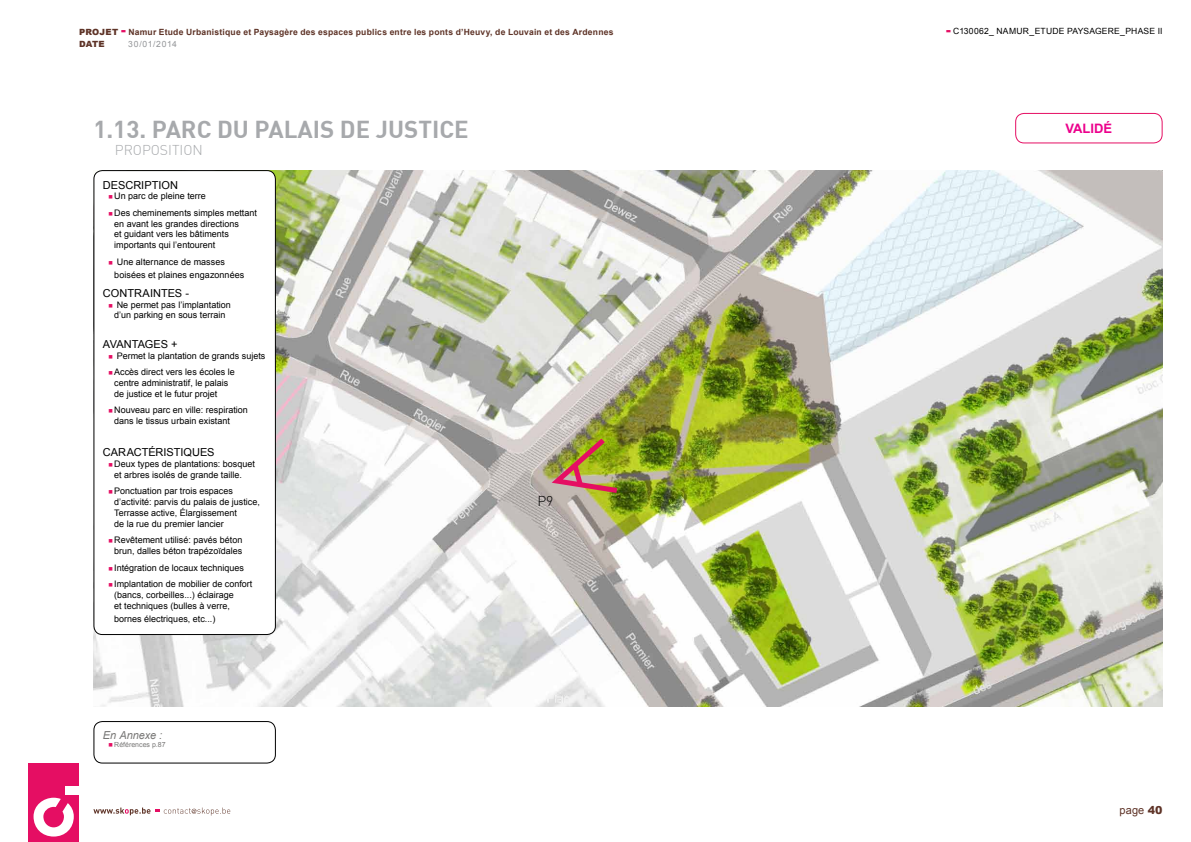
<style>
.page{position:relative;width:1191px;height:842px;background:#fff}
.page>*{position:absolute;margin:0;border:0;box-sizing:border-box;transform-origin:0 0}
.t1{font:700 24px "DIN";color:#a7a9ac}
.t2{font:300 14px "DIN";color:#a7a9ac}
.t3{font:300 14px "DIN";color:#000}
.t4{font:700 13px "Arial";color:#ec008c}
.t5{font:11px "Arial";color:#000}
.t6{font:italic 11px "Arial";letter-spacing:-.005em;color:#787776}
.t7{font:11px "Arial";color:#5e3327}
.t8{font:9px/10.8px "Arial";color:#000}
.t9{font:700 8.6px/12.6px "Arial";letter-spacing:.025em;color:#5e3327}
.t10{font:8.6px "Arial";letter-spacing:.03em;color:#000}
.t11{font:8.6px "Arial";letter-spacing:.065em;color:#939598}
.t12{font:7px "Arial";color:#787776}
.s1{font-weight:900}
.s2{font-weight:900;font-size:14.4px;color:#e50e63}
</style>
<div class="page">
<div style="left:28px;top:763px;width:51px;height:79px;background:#e50e63"></div>
<svg style="left:34px;top:798px;width:40px;height:38px"></svg>
<div style="left:65px;top:786px;width:14px;height:9px;background:#fff"></div>
<svg style="left:93px;top:807px;width:137px;height:9px"></svg>
<img style="left:93px;top:170px;width:1069px;height:537px">
<div style="left:94px;top:171px;width:181px;height:463px;background:#fff;border-radius:9px"></div>
<div style="left:93px;top:170px;width:183px;height:465px;border:1px solid #000;border-radius:9px"></div>
<div style="left:93px;top:721px;width:183px;height:42px;border:1px solid #000;border-radius:9px"></div>
<img style="left:546px;top:433px;width:76px;height:63px">
<div style="left:1015px;top:113px;width:147px;height:30px;border:1px solid #e50e63;border-radius:9px"></div>
<p class="t9" style="left:79px;top:26px;width:536px"><span class="s1">PROJET</span> <span class="s2">-</span> Namur Etude Urbanistique et Paysagère des espaces publics entre les ponts d’Heuvy, de Louvain et des Ardennes<br><span class="s1">DATE</span></p>
<p class="t11" style="left:128px;top:39px;width:50px">30/01/2014</p>
<h1 class="t1" style="left:93px;top:113px;width:377px">1.13. PARC DU PALAIS DE JUSTICE</h1>
<h2 class="t2" style="left:115px;top:142px;width:9px">PROPOSITION</h2>
<p class="t5" style="left:103px;top:178px;width:77px">DESCRI PTION</p>
<p class="t8" style="left:114px;top:188px;width:144px;line-height:16.5px">U n parc de pleine terre<br>Des cheminements simples mettant</p>
<p class="t8" style="left:114px;top:218px;width:126px">en avant les grandes directions et guidant vers les bâtiments importants qui l’entourent</p>
<p class="t8" style="left:114px;top:255px;width:132px;line-height:13.2px">U ne alternance de masses boisées et plaines engazonnées</p>
<p class="t5" style="left:103px;top:286px;width:32px">CONTRAI</p>
<p class="t5" style="left:153px;top:286px;width:37px">NTES -</p>
<p class="t8" style="left:114px;top:299px;width:118px">Ne permet pas l’implantation d’un parking en sous terrain</p>
<p class="t5" style="left:103px;top:337px;width:8px">AVA</p>
<p class="t5" style="left:124px;top:337px;width:16px">NTAGE</p>
<p class="t5" style="left:161px;top:337px;width:18px">S +</p>
<p class="t8" style="left:114px;top:348px;width:153px;line-height:16.5px">Permet la plantation de grands sujets<br>Accès direct vers les écoles le</p>
<p class="t8" style="left:114px;top:378px;width:116px">centre administratif, le palais de justice et le futur projet</p>
<p class="t8" style="left:114px;top:405px;width:135px">Nouveau parc en ville: respiration dans le tissus urbain existant</p>
<p class="t5" style="left:103px;top:445px;width:17px">CARA</p>
<p class="t5" style="left:134px;top:445px;width:82px">CTÉRISTIQUES</p>
<p class="t8" style="left:114px;top:459px;width:142px">Deux types de plantations: bosquet et arbres isolés de grande taille.</p>
<p class="t8" style="left:114px;top:486px;width:147px">Ponctuation par trois espaces d’activité: parvis du palais de justice, Terrasse active, Élargissement<br>de la rue du premier lancier</p>
<p class="t8" style="left:114px;top:535px;width:130px">Revêtement utilisé: pavés béton brun, dalles béton trapézoïdales</p>
<p class="t8" style="left:114px;top:559px;width:140px;line-height:16.5px">I ntégration de locaux techniques<br>I mplantation de mobilier de confort</p>
<p class="t8" style="left:114px;top:589px;width:121px">(bancs, corbeilles...) éclairage et techniques (bulles à verre,</p>
<p class="t8" style="left:114px;top:613px;width:103px">bornes électriques, etc...)</p>
<p class="t6" style="left:103px;top:727px;width:61px">En Annexe :</p>
<p class="t12" style="left:114px;top:740px;width:53px">Références p.87</p>
<h2 class="t3" style="left:537px;top:492px;width:18px">P9</h2>
<p class="t10" style="left:946px;top:26px;width:96px"><span class="s2">-</span> c130062_ Namur_ETUDE</p>
<p class="t10" style="left:1067px;top:26px;width:30px">PAYSAGERE</p>
<p class="t10" style="left:1120px;top:26px;width:41px">_phase II</p>
<h3 class="t4" style="left:1065px;top:120px;width:48px">VALIDÉ</h3>
<p class="t7" style="left:1119px;top:802px;width:44px">page <span class="s1">40</span></p>
</div>
